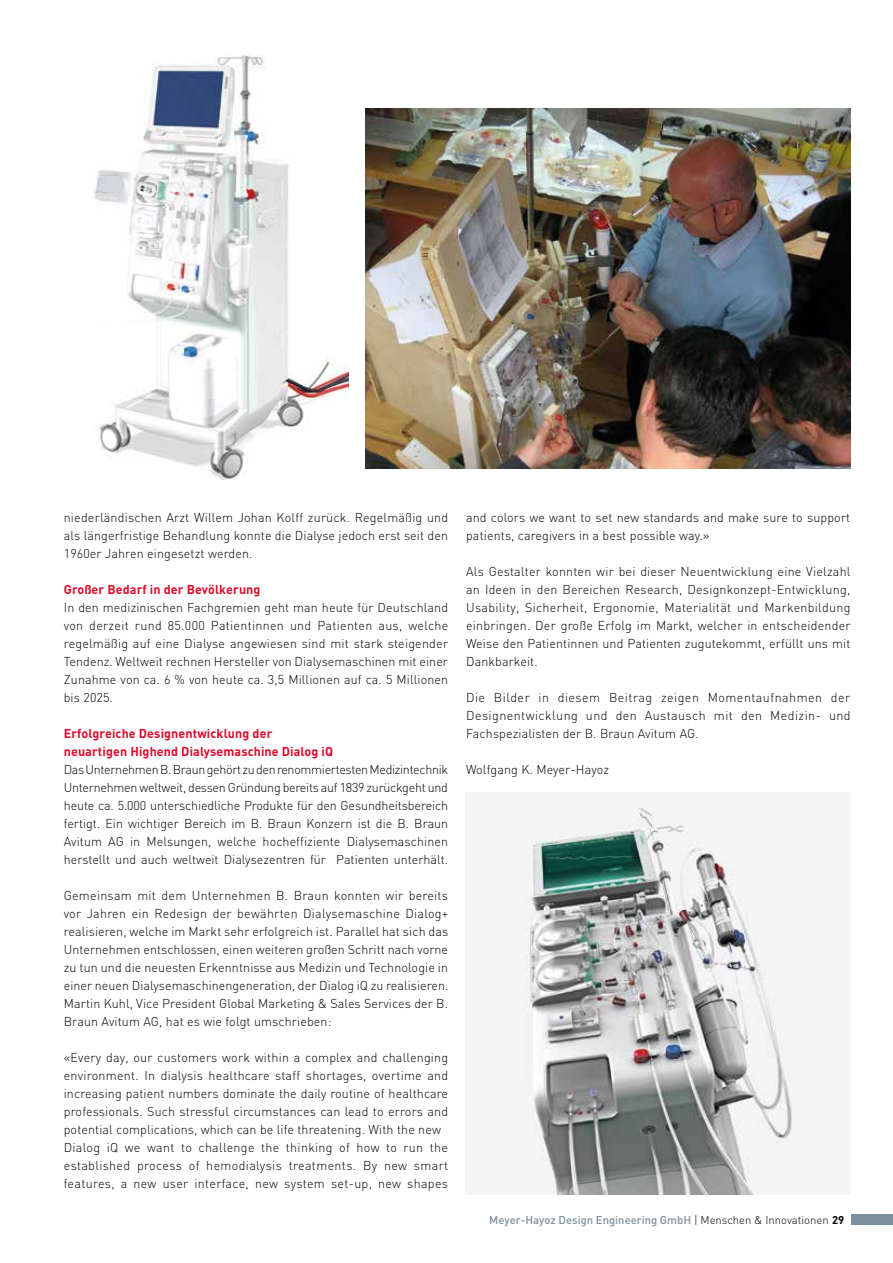
<style>
.page{position:relative;width:893px;height:1263px;background:#fff}
.page>*{position:absolute;margin:0;border:0;box-sizing:border-box;transform-origin:0 0}
.t1{font:300 12.75px/18px "DIN";letter-spacing:.01em;color:#000;text-align:justify}
.t2{font:700 12.75px/18px "DIN";letter-spacing:.01em;color:#dd0a2a}
.t3{font:500 11.25px "DIN";color:#7c909b}
.s1{font-weight:300;color:#000}
.s2{font-weight:700;color:#000}
</style>
<div class="page">
<div style="left:851px;top:1214px;width:42px;height:10px;background:#7c909b"></div>
<img style="left:365px;top:108px;width:485px;height:360px">
<img style="left:524px;top:807px;width:269px;height:388px">
<img style="left:93px;top:54px;width:255px;height:426px">
<p class="t1" style="left:64px;top:508px;width:386px">niederländischen Arzt Willem Johan Kolff zurück. Regelmäßig und als längerfristige Behandlung konnte die Dialyse jedoch erst seit den 1960er Jahren eingesetzt werden.</p>
<p class="t2" style="left:64px;top:580px;width:198px">Großer Bedarf in der Bevölkerung</p>
<p class="t1" style="left:64px;top:598px;width:386px">In den medizinischen Fachgremien geht man heute für Deutschland von derzeit rund 85.000 Patientinnen und Patienten aus, welche regelmäßig auf eine Dialyse angewiesen sind mit stark steigender Tendenz. Weltweit rechnen Hersteller von Dialysemaschinen mit einer Zunahme von ca. 6 % von heute ca. 3,5 Millionen auf ca. 5 Millionen bis 2025.</p>
<p class="t2" style="left:64px;top:724px;width:271px">Erfolgreiche Designentwicklung der neuartigen Highend Dialysemaschine Dialog iQ</p>
<p class="t1" style="left:64px;top:760px;width:386px">Das Unternehmen B. Braun gehört zu den renommiertesten Medizintechnik Unternehmen weltweit, dessen Gründung bereits auf 1839 zurückgeht und heute ca. 5.000 unterschiedliche Produkte für den Gesundheitsbereich fertigt. Ein wichtiger Bereich im B. Braun Konzern ist die B. Braun Avitum AG in Melsungen, welche hocheffiziente Dialysemaschinen herstellt und auch weltweit Dialysezentren für Patienten unterhält.</p>
<p class="t1" style="left:64px;top:886px;width:386px">Gemeinsam mit dem Unternehmen B. Braun konnten wir bereits vor Jahren ein Redesign der bewährten Dialysemaschine Dialog+ realisieren, welche im Markt sehr erfolgreich ist. Parallel hat sich das Unternehmen entschlossen, einen weiteren großen Schritt nach vorne zu tun und die neuesten Erkenntnisse aus Medizin und Technologie in einer neuen Dialysemaschinengeneration, der Dialog iQ zu realisieren.<br>Martin Kuhl, Vice President Global Marketing &amp; Sales Services der B.<br>Braun Avitum AG, hat es wie folgt umschrieben:</p>
<p class="t1" style="left:64px;top:1048px;width:386px;text-align:left">«Every day, our customers work within a complex and challenging environment. In dialysis healthcare staff shortages, overtime and increasing patient numbers dominate the daily routine of healthcare professionals. Such stressful circumstances can lead to errors and potential complications, which can be life threatening. With the new Dialog iQ we want to challenge the thinking of how to run the established process of hemodialysis treatments. By new smart features, a new user interface, new system set-up, new shapes</p>
<p class="t1" style="left:466px;top:508px;width:386px">and colors we want to set new standards and make sure to support patients, caregivers in a best possible way.»</p>
<p class="t1" style="left:466px;top:562px;width:386px">Als Gestalter konnten wir bei dieser Neuentwicklung eine Vielzahl an Ideen in den Bereichen Research, Designkonzept-Entwicklung, Usability, Sicherheit, Ergonomie, Materialität und Markenbildung einbringen. Der große Erfolg im Markt, welcher in entscheidender Weise den Patientinnen und Patienten zugutekommt, erfüllt uns mit Dankbarkeit.</p>
<p class="t1" style="left:466px;top:688px;width:386px">Die Bilder in diesem Beitrag zeigen Momentaufnahmen der Designentwicklung und den Austausch mit den Medizin- und Fachspezialisten der B. Braun Avitum AG.</p>
<p class="t1" style="left:466px;top:760px;width:145px">Wolfgang K. Meyer-Hayoz</p>
<p class="t3" style="left:489px;top:1213px;width:357px">Meyer-Hayoz Design Engineering GmbH <span class="s1">| Menschen &amp; Innovationen</span> <span class="s2">29</span></p>
</div>
